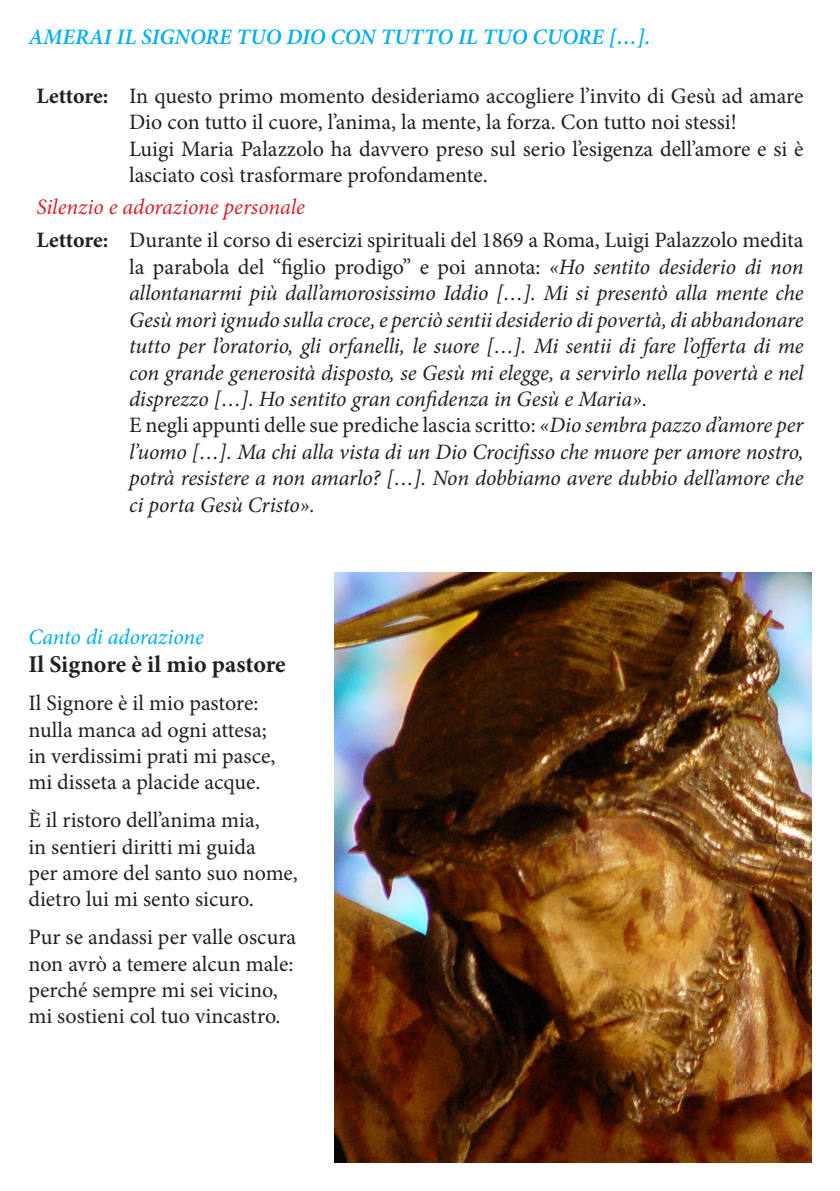
<style>
.page{position:relative;width:840px;height:1191px;background:#fff}
.page>*{position:absolute;margin:0;border:0;box-sizing:border-box;transform-origin:0 0}
.t1{font:700 24px "Minion Pro";color:#231f20}
.t2{font:italic 22px/26.4px "Minion Pro";letter-spacing:-.01em;color:#231f20;text-align:justify}
.t3{font:22px/26.4px "Minion Pro";color:#231f20}
.t4{font:italic 600 22px "Minion Pro";color:#00aeef}
.t5{font:italic 22px "Minion Pro";letter-spacing:-.005em;color:#d1232a}
.t6{font:italic 22px "Minion Pro";letter-spacing:-.01em;color:#00aeef}
.t7{font:700 22px "Minion Pro";letter-spacing:-.01em;color:#231f20}
.s1{font-style:normal}
</style>
<div class="page">
<img style="left:334px;top:573px;width:477px;height:589px">
<p class="t4" style="left:28px;top:22px;width:623px">AMERAI IL SIGNORE TUO DIO CON TUTTO IL TUO CUORE […].</p>
<p class="t7" style="left:36px;top:80px;width:73px">Lettore:</p>
<p class="t3" style="left:129px;top:83px;width:675px">In questo primo momento desideriamo accogliere l’invito di Gesù ad amare<br>Dio con tutto il cuore, l’anima, la mente, la forza. Con tutto noi stessi!</p>
<p class="t3" style="left:129px;top:135px;width:675px">Luigi Maria Palazzolo ha davvero preso sul serio l’esigenza dell’amore e si è lasciato così trasformare profondamente.</p>
<p class="t5" style="left:36px;top:192px;width:270px">Silenzio e adorazione personale</p>
<p class="t7" style="left:36px;top:225px;width:73px">Lettore:</p>
<p class="t2" style="left:129px;top:227px;width:675px"><span class="s1">Durante il corso di esercizi spirituali del 1869 a Roma, Luigi Palazzolo medita la parabola del “figlio prodigo” e poi annota:</span> «Ho sentito desiderio di non allontanarmi più dall’amorosissimo Iddio […]. Mi si presentò alla mente che Gesù morì ignudo sulla croce, e perciò sentii desiderio di povertà, di abbandonare tutto per l’oratorio, gli orfanelli, le suore […]. Mi sentii di fare l’offerta di me con grande generosità disposto, se Gesù mi elegge, a servirlo nella povertà e nel disprezzo […]. Ho sentito gran confidenza in Gesù e Maria».</p>
<p class="t2" style="left:129px;top:412px;width:675px"><span class="s1">E negli appunti delle sue prediche lascia scritto:</span> «Dio sembra pazzo d’amore per l’uomo […]. Ma chi alla vista di un Dio Crocifisso che muore per amore nostro, potrà resistere a non amarlo? […]. Non dobbiamo avere dubbio dell’amore che ci porta Gesù Cristo».</p>
<p class="t6" style="left:28px;top:621px;width:177px">Canto di adorazione</p>
<p class="t1" style="left:28px;top:648px;width:259px">Il Signore è il mio pastore</p>
<p class="t3" style="left:28px;top:690px;width:231px">Il Signore è il mio pastore:</p>
<p class="t3" style="left:28px;top:716px;width:240px">nulla manca ad ogni attesa;</p>
<p class="t3" style="left:28px;top:743px;width:248px">in verdissimi prati mi pasce,</p>
<p class="t3" style="left:28px;top:769px;width:233px">mi disseta a placide acque.</p>
<p class="t3" style="left:28px;top:807px;width:233px">È il ristoro dell’anima mia,</p>
<p class="t3" style="left:28px;top:833px;width:229px">in sentieri diritti mi guida</p>
<p class="t3" style="left:28px;top:860px;width:271px">per amore del santo suo nome,</p>
<p class="t3" style="left:28px;top:886px;width:227px">dietro lui mi sento sicuro.</p>
<p class="t3" style="left:28px;top:924px;width:269px">Pur se andassi per valle oscura</p>
<p class="t3" style="left:28px;top:950px;width:266px">non avrò a temere alcun male:</p>
<p class="t3" style="left:28px;top:976px;width:251px">perché sempre mi sei vicino,</p>
<p class="t3" style="left:28px;top:1003px;width:253px">mi sostieni col tuo vincastro.</p>
</div>
